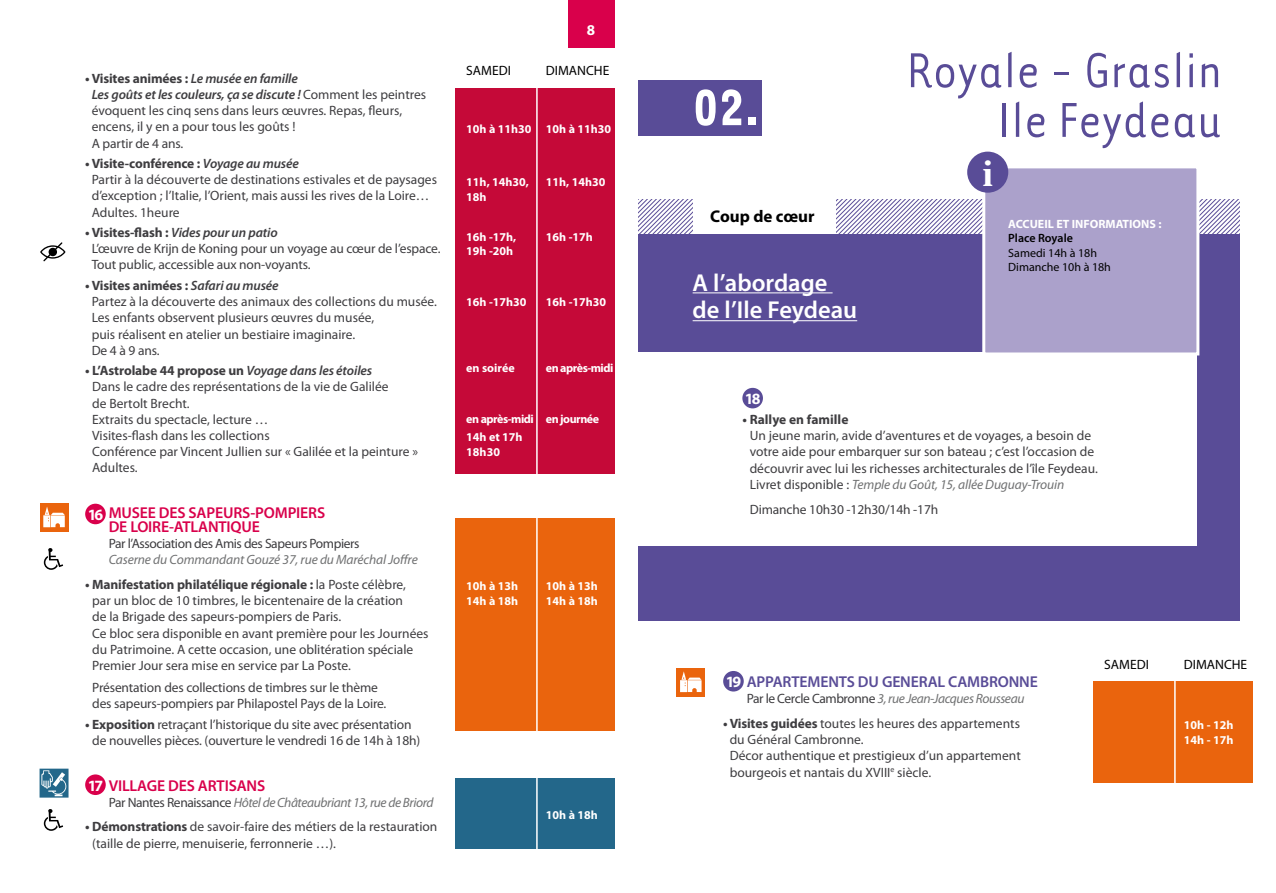
<style>
.page{position:relative;width:1276px;height:893px;background:#fff}
.page>*{position:absolute;margin:0;border:0;box-sizing:border-box;transform-origin:0 0}
.t1{font:700 58.65px "Tarzana Narrow";color:#fff}
.t2{font:56.4px "Tarzana Narrow";color:#594c97}
.t3{font:700 37.5px "Times";color:#fff}
.t4{font:600 24.6px/27.9px "Myriad Pro";color:#fff}
.t5{font:700 16.95px "Myriad Pro";color:#000}
.t6{font:600 15.75px/14.4px "Myriad Pro";letter-spacing:-.01em;color:#d9004b}
.t7{font:600 15.75px "Myriad Pro";letter-spacing:-.01em;color:#594c97}
.t8{font:700 15.75px "Myriad Pro";color:#fff}
.t9{font:700 15px "Myriad Pro";color:#fff}
.t10{font:13.5px/16.2px "Myriad Pro";color:#3e3d40}
.t11{font:italic 13.5px "Myriad Pro";letter-spacing:-.03em;color:#707172}
.t12{font:italic 13.5px "Myriad Pro";letter-spacing:-.01em;color:#707172}
.t13{font:13.5px "Myriad Pro";letter-spacing:-.03em;color:#3e3d40}
.t14{font:13.5px "Myriad Pro";color:#000}
.t15{font:700 13.5px "Myriad Pro";color:#3e3d40}
.t16{font:700 12px/14.4px "Myriad Pro";color:#fff}
.t17{font:700 12px "Myriad Pro";letter-spacing:-.04em;color:#fff}
.t18{font:12px/14.4px "Myriad Pro";color:#000}
.t19{font:600 12px "Myriad Pro";color:#000}
.s1{font-weight:700}
.s2{font-weight:600;font-style:italic}
.s3{font-weight:700;color:#fff}
.s4{font-style:normal;color:#3e3d40}
.s5{font-style:italic;color:#707172}
</style>
<div class="page">
<div style="left:455px;top:518px;width:159px;height:212px;background:#ea640d"></div>
<div style="left:455px;top:778px;width:159px;height:70px;background:#23678a"></div>
<div style="left:1093px;top:682px;width:159px;height:101px;background:#ea640d"></div>
<div style="left:455px;top:88px;width:159px;height:385px;background:#c50938"></div>
<div style="left:723px;top:671px;width:21px;height:20px;background:#594c97;border-radius:50%"></div>
<div style="left:85px;top:504px;width:21px;height:20px;background:#d9004b;border-radius:50%"></div>
<div style="left:85px;top:774px;width:21px;height:21px;background:#d9004b;border-radius:50%"></div>
<div style="left:568px;top:0;width:46px;height:47px;background:#d9004b"></div>
<svg style="left:44px;top:548px;width:19px;height:22px"></svg>
<svg style="left:44px;top:809px;width:19px;height:22px"></svg>
<hr style="left:1174px;top:668px;width:1px;height:174px;background:#fff">
<hr style="left:536px;top:74px;width:2px;height:808px;background:#fff">
<div style="left:40px;top:503px;width:29px;height:29px;background:#ea640d"></div>
<svg style="left:43px;top:507px;width:22px;height:20px"></svg>
<div style="left:676px;top:668px;width:29px;height:29px;background:#ea640d"></div>
<svg style="left:680px;top:671px;width:21px;height:21px"></svg>
<svg style="left:40px;top:769px;width:29px;height:29px"></svg>
<div style="left:638px;top:235px;width:601px;height:386px;background:#594c97"></div>
<div style="left:638px;top:353px;width:558px;height:193px;background:#fff"></div>
<svg style="left:836px;top:200px;width:404px;height:34px"></svg>
<div style="left:638px;top:80px;width:123px;height:55px;background:#594c97"></div>
<hr style="left:692px;top:293px;width:140px;height:1px;background:#fff">
<hr style="left:692px;top:320px;width:165px;height:1px;background:#fff">
<div style="left:742px;top:388px;width:21px;height:20px;background:#594c97;border-radius:50%"></div>
<svg style="left:638px;top:200px;width:54px;height:34px"></svg>
<svg style="left:40px;top:242px;width:25px;height:19px"></svg>
<div style="left:982px;top:165px;width:217px;height:190px;background:#aba1cb;border:3px solid #fff"></div>
<div style="left:967px;top:152px;width:41px;height:41px;background:#594c97;border-radius:50%"></div>
<p class="t10" style="left:92px;top:70px;width:336px;text-indent:-7px"><span class="s1">• Visites animées :</span> <span class="s2">Le musée en famille<br>Les goûts et les couleurs, ça se discute !</span> Comment les peintres évoquent les cinq sens dans leurs œuvres. Repas, fleurs, encens, il y en a pour tous les goûts !<br>A partir de 4 ans.</p>
<p class="t10" style="left:92px;top:155px;width:347px;text-indent:-7px"><span class="s1">• Visite-conférence :</span> <span class="s2">Voyage au musée<br></span>Partir à la découverte de destinations estivales et de paysages d’exception ; l’Italie, l’Orient, mais aussi les rives de la Loire… Adultes. 1heure</p>
<p class="t10" style="left:92px;top:224px;width:350px;text-indent:-7px"><span class="s1">• Visites-flash :</span> <span class="s2">Vides pour un patio<br></span>L’œuvre de Krijn de Koning pour un voyage au cœur de l’espace.<br>Tout public, accessible aux non-voyants.</p>
<p class="t10" style="left:92px;top:277px;width:347px;text-indent:-7px"><span class="s1">• Visites animées :</span> <span class="s2">Safari au musée<br></span>Partez à la découverte des animaux des collections du musée.<br>Les enfants observent plusieurs œuvres du musée,<br>puis réalisent en atelier un bestiaire imaginaire.<br>De 4 à 9 ans.</p>
<p class="t10" style="left:92px;top:362px;width:327px;text-indent:-7px"><span class="s1">• L’Astrolabe 44 propose un</span> <span class="s2">Voyage dans les étoiles<br></span>Dans le cadre des représentations de la vie de Galilée<br>de Bertolt Brecht.<br>Extraits du spectacle, lecture …<br>Visites-flash dans les collections<br>Conférence par Vincent Jullien sur « Galilée et la peinture » Adultes.</p>
<p class="t6" style="left:109px;top:505px;width:218px;text-indent:-21px"><span class="s3">16</span> MUSEE DES SAPEURS-POMPIERS<br>DE LOIRE-ATLANTIQUE</p>
<p class="t13" style="left:109px;top:535px;width:252px">Par l’Association des Amis des Sapeurs Pompiers</p>
<p class="t12" style="left:109px;top:551px;width:311px">Caserne du Commandant Gouzé 37, rue du Maréchal Joffre</p>
<p class="t10" style="left:92px;top:576px;width:338px;text-indent:-7px"><span class="s1">• Manifestation philatélique régionale :</span> la Poste célèbre,<br>par un bloc de 10 timbres, le bicentenaire de la création<br>de la Brigade des sapeurs-pompiers de Paris.<br>Ce bloc sera disponible en avant première pour les Journées du Patrimoine. A cette occasion, une oblitération spéciale Premier Jour sera mise en service par La Poste.</p>
<p class="t10" style="left:92px;top:679px;width:296px">Présentation des collections de timbres sur le thème des sapeurs-pompiers par Philapostel Pays de la Loire.</p>
<p class="t10" style="left:92px;top:716px;width:330px;text-indent:-7px"><span class="s1">• Exposition</span> retraçant l’historique du site avec présentation de nouvelles pièces. (ouverture le vendredi 16 de 14h à 18h)</p>
<p class="t6" style="left:88px;top:778px;width:179px"><span class="s3">17</span> VILLAGE DES ARTISANS</p>
<p class="t11" style="left:109px;top:794px;width:326px"><span class="s4">Par Nantes Renaissance</span> Hôtel de Châteaubriant 13, rue de Briord</p>
<p class="t10" style="left:92px;top:819px;width:347px;text-indent:-7px"><span class="s1">• Démonstrations</span> de savoir-faire des métiers de la restauration (taille de pierre, menuiserie, ferronnerie …).</p>
<p class="t14" style="left:466px;top:62px;width:46px">SAMEDI</p>
<p class="t9" style="left:587px;top:22px;width:10px">8</p>
<p class="t14" style="left:546px;top:62px;width:65px">DIMANCHE</p>
<p class="t16" style="left:466px;top:122px;width:67px">10h à 11h30</p>
<p class="t16" style="left:546px;top:122px;width:67px">10h à 11h30</p>
<p class="t16" style="left:466px;top:175px;width:64px">11h, 14h30,<br>18h</p>
<p class="t16" style="left:466px;top:230px;width:52px">16h -17h,<br>19h -20h</p>
<p class="t16" style="left:466px;top:295px;width:62px">16h -17h30</p>
<p class="t16" style="left:546px;top:175px;width:61px">11h, 14h30</p>
<p class="t16" style="left:546px;top:230px;width:48px">16h -17h</p>
<p class="t16" style="left:546px;top:295px;width:62px">16h -17h30</p>
<p class="t16" style="left:466px;top:361px;width:50px">en soirée</p>
<p class="t17" style="left:466px;top:412px;width:69px">en après-midi</p>
<p class="t16" style="left:466px;top:430px;width:58px">14h et 17h<br>18h30</p>
<p class="t17" style="left:546px;top:361px;width:69px">en après-midi</p>
<p class="t17" style="left:546px;top:412px;width:55px">en journée</p>
<p class="t16" style="left:466px;top:579px;width:53px">10h à 13h<br>14h à 18h</p>
<p class="t16" style="left:546px;top:579px;width:53px">10h à 13h<br>14h à 18h</p>
<p class="t16" style="left:546px;top:807px;width:53px">10h à 18h</p>
<h1 class="t1" style="left:693px;top:71px;width:70px">02.</h1>
<p class="t5" style="left:710px;top:207px;width:106px">Coup de cœur</p>
<h3 class="t4" style="left:692px;top:268px;width:166px">A l’abordage de l’Ile Feydeau</h3>
<h2 class="t2" style="left:906px;top:36px;width:317px">Royale - Graslin</h2>
<h3 class="t3" style="left:983px;top:137px;width:12px">i</h3>
<h2 class="t2" style="left:997px;top:86px;width:226px">Ile Feydeau</h2>
<p class="t16" style="left:1008px;top:217px;width:155px">ACCUEIL ET INFORMATIONS :</p>
<p class="t19" style="left:1008px;top:231px;width:66px">Place Royale</p>
<p class="t18" style="left:1008px;top:245px;width:104px">Samedi 14h à 18h<br>Dimanche 10h à 18h</p>
<p class="t8" style="left:745px;top:390px;width:17px">18</p>
<p class="t15" style="left:742px;top:412px;width:108px">• Rallye en famille</p>
<p class="t10" style="left:749px;top:427px;width:350px">Un jeune marin, avide d’aventures et de voyages, a besoin de votre aide pour embarquer sur son bateau ; c’est l’occasion de découvrir avec lui les richesses architecturales de l’île Feydeau.<br>Livret disponible : <span class="s5">Temple du Goût, 15, allée Duguay-Trouin</span></p>
<p class="t10" style="left:750px;top:501px;width:190px">Dimanche 10h30 -12h30/14h -17h</p>
<p class="t7" style="left:725px;top:672px;width:314px"><span class="s3">19</span> APPARTEMENTS DU GENERAL CAMBRONNE</p>
<p class="t11" style="left:746px;top:690px;width:279px"><span class="s4">Par le Cercle Cambronne</span> 3, rue Jean-Jacques Rousseau</p>
<p class="t10" style="left:729px;top:715px;width:293px;text-indent:-7px"><span class="s1">• Visites guidées</span> toutes les heures des appartements du Général Cambronne.<br>Décor authentique et prestigieux d’un appartement bourgeois et nantais du XVIII<sup>e</sup> siècle.</p>
<p class="t14" style="left:1104px;top:656px;width:46px">SAMEDI</p>
<p class="t14" style="left:1184px;top:656px;width:65px">DIMANCHE</p>
<p class="t16" style="left:1184px;top:718px;width:51px">10h - 12h<br>14h - 17h</p>
</div>
